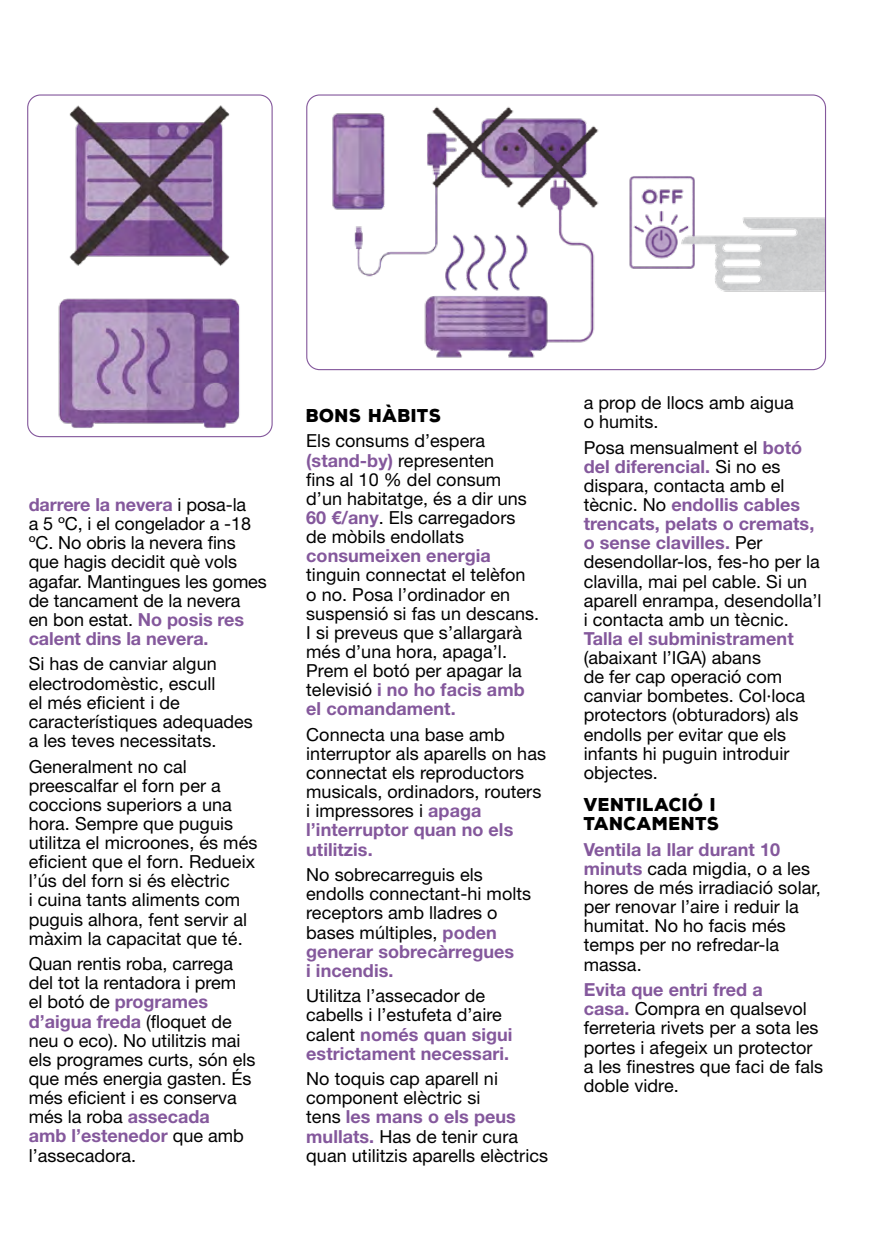
<style>
.page{position:relative;width:881px;height:1251px;background:#fff}
.page>*{position:absolute;margin:0;border:0;box-sizing:border-box;transform-origin:0 0}
.t1{font:18px/19.1px "Helvetica Neue LT Std";letter-spacing:.005em;color:#000}
.t2{font:700 18px "Helvetica Neue LT Std";letter-spacing:.005em;color:#84589c}
.t3{font:900 18px/19.1px "Nexa Rust Sans";letter-spacing:.01em;color:#000;scale:.95 1}
.s1{font-weight:700;color:#84589c}
</style>
<div class="page">
<img style="left:629px;top:176px;width:194px;height:116px">
<img style="left:332px;top:113px;width:106px;height:164px">
<img style="left:519px;top:118px;width:64px;height:2px">
<img style="left:425px;top:106px;width:94px;height:86px">
<img style="left:510px;top:120px;width:89px;height:72px">
<img style="left:515px;top:175px;width:84px;height:168px">
<img style="left:418px;top:227px;width:139px;height:131px">
<img style="left:35px;top:96px;width:229px;height:332px">
<div style="left:27px;top:94px;width:245px;height:343px;border:1px solid #84589c;border-radius:13px"></div>
<div style="left:306px;top:94px;width:519px;height:276px;border:1px solid #84589c;border-radius:13px"></div>
<p class="t1" style="left:29px;top:494px;width:239px"><span class="s1">darrere la nevera</span> i posa-la<br>a 5 ºC, i el congelador a -18 ºC. No obris la nevera fins que hagis decidit què vols agafar. Mantingues les gomes de tancament de la nevera<br>en bon estat. <span class="s1">No posis res calent dins la nevera.</span></p>
<p class="t1" style="left:29px;top:654px;width:226px">Si has de canviar algun electrodomèstic, escull<br>el més eficient i de característiques adequades a les teves necessitats.</p>
<p class="t1" style="left:29px;top:756px;width:230px">Generalment no cal preescalfar el forn per a coccions superiors a una hora. Sempre que puguis utilitza el microones, és més eficient que el forn. Redueix l’ús del forn si és elèctric<br>i cuina tants aliments com puguis alhora, fent servir al màxim la capacitat que té.</p>
<p class="t1" style="left:29px;top:953px;width:228px">Quan rentis roba, carrega del tot la rentadora i prem<br>el botó de <span class="s1">programes d’aigua freda</span> (floquet de neu o eco). No utilitzis mai els programes curts, són els que més energia gasten. És més eficient i es conserva més la roba <span class="s1">assecada<br>amb l’estenedor</span> que amb l’assecadora.</p>
<p class="t3" style="left:306px;top:406px;width:144px">BONS HÀBITS</p>
<p class="t1" style="left:306px;top:431px;width:222px">Els consums d’espera <span class="s1">(stand-by)</span> representen fins al 10 % del consum d’un habitatge, és a dir uns<br><span class="s1">60 €/any</span>. Els carregadors de mòbils endollats</p>
<p class="t2" style="left:306px;top:544px;width:186px">consumeixen energia</p>
<p class="t1" style="left:306px;top:565px;width:234px">tinguin connectat el telèfon o no. Posa l’ordinador en suspensió si fas un descans.<br>I si preveus que s’allargarà més d’una hora, apaga’l.<br>Prem el botó per apagar la televisió <span class="s1">i no ho facis amb el comandament.</span></p>
<p class="t1" style="left:306px;top:724px;width:241px">Connecta una base amb interruptor als aparells on has connectat els reproductors musicals, ordinadors, routers i impressores i <span class="s1">apaga l’interruptor quan no els utilitzis.</span></p>
<p class="t1" style="left:306px;top:864px;width:226px">No sobrecarreguis els endolls connectant-hi molts receptors amb lladres o bases múltiples, <span class="s1">poden generar sobrecàrregues<br>i incendis.</span></p>
<p class="t1" style="left:306px;top:985px;width:208px">Utilitza l’assecador de cabells i l’estufeta d’aire calent <span class="s1">només quan sigui estrictament necessari.</span></p>
<p class="t1" style="left:306px;top:1068px;width:243px">No toquis cap aparell ni component elèctric si<br>tens <span class="s1">les mans o els peus mullats.</span> Has de tenir cura quan utilitzis aparells elèctrics</p>
<p class="t1" style="left:583px;top:392px;width:212px">a prop de llocs amb aigua o humits.</p>
<p class="t1" style="left:583px;top:437px;width:239px">Posa mensualment el <span class="s1">botó del diferencial.</span> Si no es dispara, contacta amb el tècnic. No <span class="s1">endollis cables trencats, pelats o cremats, o sense clavilles.</span> Per desendollar-los, fes-ho per la clavilla, mai pel cable. Si un aparell enrampa, desendolla’l i contacta amb un tècnic.</p>
<p class="t2" style="left:583px;top:627px;width:211px">Talla el subministrament</p>
<p class="t1" style="left:583px;top:647px;width:223px">(abaixant l’IGA) abans<br>de fer cap operació com canviar bombetes. Col·loca protectors (obturadors) als endolls per evitar que els infants hi puguin introduir objectes.</p>
<p class="t3" style="left:583px;top:795px;width:144px">VENTILACIÓ I<br>TANCAMENTS</p>
<p class="t1" style="left:583px;top:839px;width:238px"><span class="s1">Ventila la llar durant 10 minuts</span> cada migdia, o a les hores de més irradiació solar, per renovar l’aire i reduir la humitat. No ho facis més temps per no refredar-la massa.</p>
<p class="t1" style="left:583px;top:979px;width:241px"><span class="s1">Evita que entri fred a<br>casa.</span> Compra en qualsevol ferreteria rivets per a sota les portes i afegeix un protector a les finestres que faci de fals doble vidre.</p>
</div>
